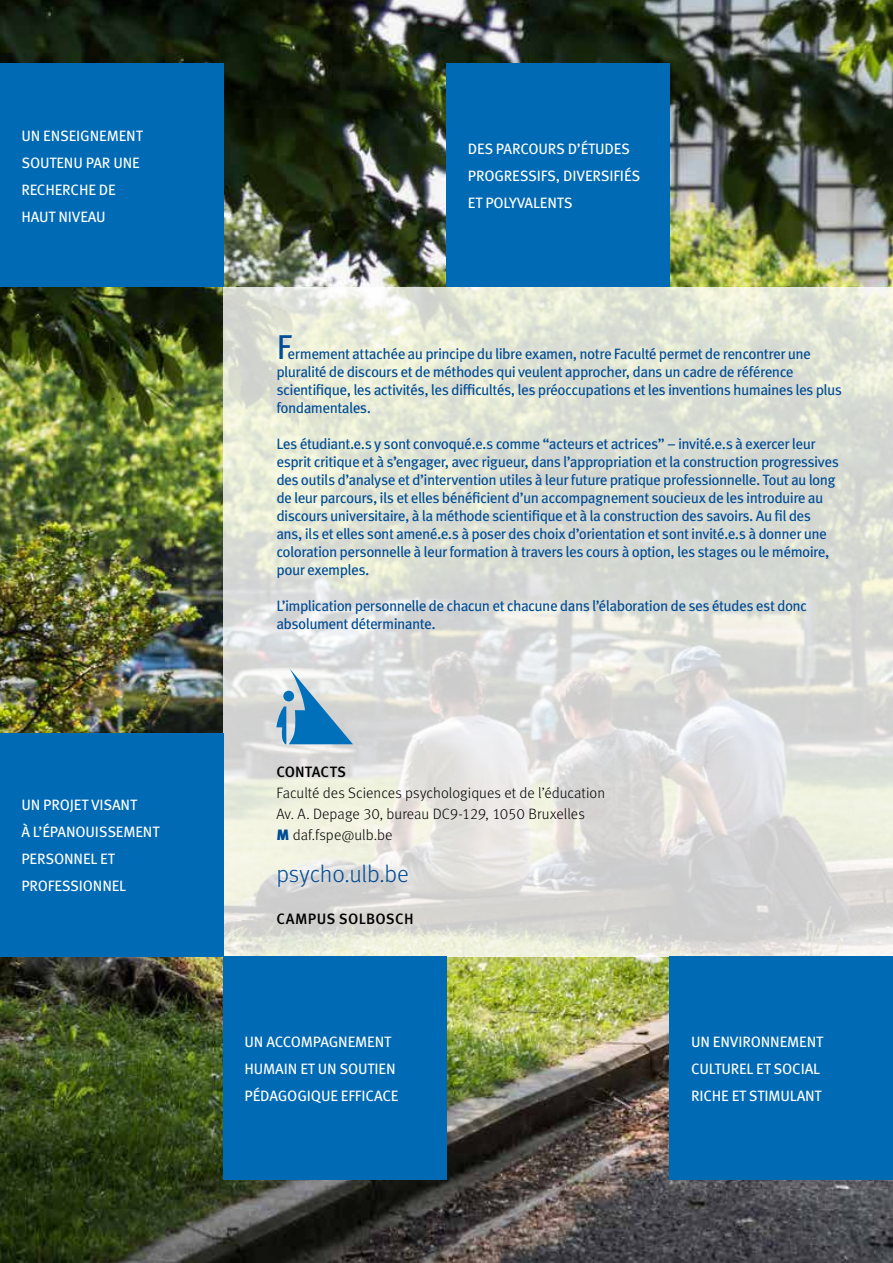
<style>
.page{position:relative;width:893px;height:1263px;background:#fff}
.page>*{position:absolute;margin:0;border:0;box-sizing:border-box;transform-origin:0 0}
.t1{font:34.5px "Meta OT";color:#004b93}
.t2{font:300 24px "Meta OT";letter-spacing:-.01em;color:#004b93}
.t3{font:15px/18px "Meta OT";letter-spacing:-.04em;color:#004b93}
.t4{font:15px/27px "Meta OT";letter-spacing:-.01em;color:#fff}
.t5{font:300 15px/21px "Meta OT";color:#000}
.t6{font:500 15px "Meta OT";letter-spacing:.015em;color:#000}
.s1{font-weight:900;color:#004b93}
</style>
<div class="page">
<img style="left:0;top:0;width:893px;height:1263px">
<svg style="left:223px;top:287px;width:670px;height:670px;background:#dee0d8"></svg>
<div style="left:446px;top:64px;width:224px;height:223px;background:#006ab4"></div>
<div style="left:0;top:64px;width:223px;height:223px;background:#006ab4"></div>
<div style="left:0;top:733px;width:223px;height:224px;background:#006ab4"></div>
<div style="left:223px;top:957px;width:223px;height:223px;background:#006ab4"></div>
<div style="left:670px;top:957px;width:223px;height:223px;background:#006ab4"></div>
<svg style="left:276px;top:668px;width:77px;height:76px;background:#8eb8d1"></svg>
<p class="t4" style="left:21px;top:122px;width:123px">UN ENSEIGNEMENT<br>SOUTENU PAR UNE<br>RECHERCHE DE<br>HAUT NIVEAU</p>
<p class="t4" style="left:21px;top:792px;width:140px">UN PROJET VISANT<br>À L’ÉPANOUISSEMENT<br>PERSONNEL ET<br>PROFESSIONNEL</p>
<p class="t4" style="left:468px;top:136px;width:174px">DES PARCOURS D’ÉTUDES<br>PROGRESSIFS, DIVERSIFIÉS<br>ET POLYVALENTS</p>
<h1 class="t1" style="left:276px;top:326px;width:17px">F</h1>
<p class="t3" style="left:276px;top:345px;width:567px;text-indent:11px">ermement attachée au principe du libre examen, notre Faculté permet de rencontrer une pluralité de discours et de méthodes qui veulent approcher, dans un cadre de référence scientifique, les activités, les difficultés, les préoccupations et les inventions humaines les plus fondamentales.</p>
<p class="t3" style="left:276px;top:435px;width:564px">Les étudiant.e.s y sont convoqué.e.s comme “acteurs et actrices” – invité.e.s à exercer leur esprit critique et à s’engager, avec rigueur, dans l’appropriation et la construction progressives des outils d’analyse et d’intervention utiles à leur future pratique professionnelle. Tout au long de leur parcours, ils et elles bénéficient d’un accompagnement soucieux de les introduire au discours universitaire, à la méthode scientifique et à la construction des savoirs. Au fil des ans, ils et elles sont amené.e.s à poser des choix d’orientation et sont invité.e.s à donner une coloration personnelle à leur formation à travers les cours à option, les stages ou le mémoire, pour exemples.</p>
<p class="t3" style="left:276px;top:597px;width:532px">L’implication personnelle de chacun et chacune dans l’élaboration de ses études est donc absolument déterminante.</p>
<p class="t6" style="left:276px;top:762px;width:71px">CONTACTS</p>
<p class="t5" style="left:276px;top:782px;width:330px">Faculté des Sciences psychologiques et de l’éducation<br>Av. A. Depage 30, bureau DC9-129, 1050 Bruxelles<br><span class="s1">M</span> daf.fspe@ulb.be</p>
<h2 class="t2" style="left:276px;top:859px;width:134px">psycho.ulb.be</h2>
<p class="t6" style="left:276px;top:909px;width:139px">CAMPUS SOLBOSCH</p>
<p class="t4" style="left:245px;top:1028px;width:156px">UN ACCOMPAGNEMENT<br>HUMAIN ET UN SOUTIEN<br>PÉDAGOGIQUE EFFICACE</p>
<p class="t4" style="left:691px;top:1028px;width:134px">UN ENVIRONNEMENT<br>CULTUREL ET SOCIAL<br>RICHE ET STIMULANT</p>
</div>
